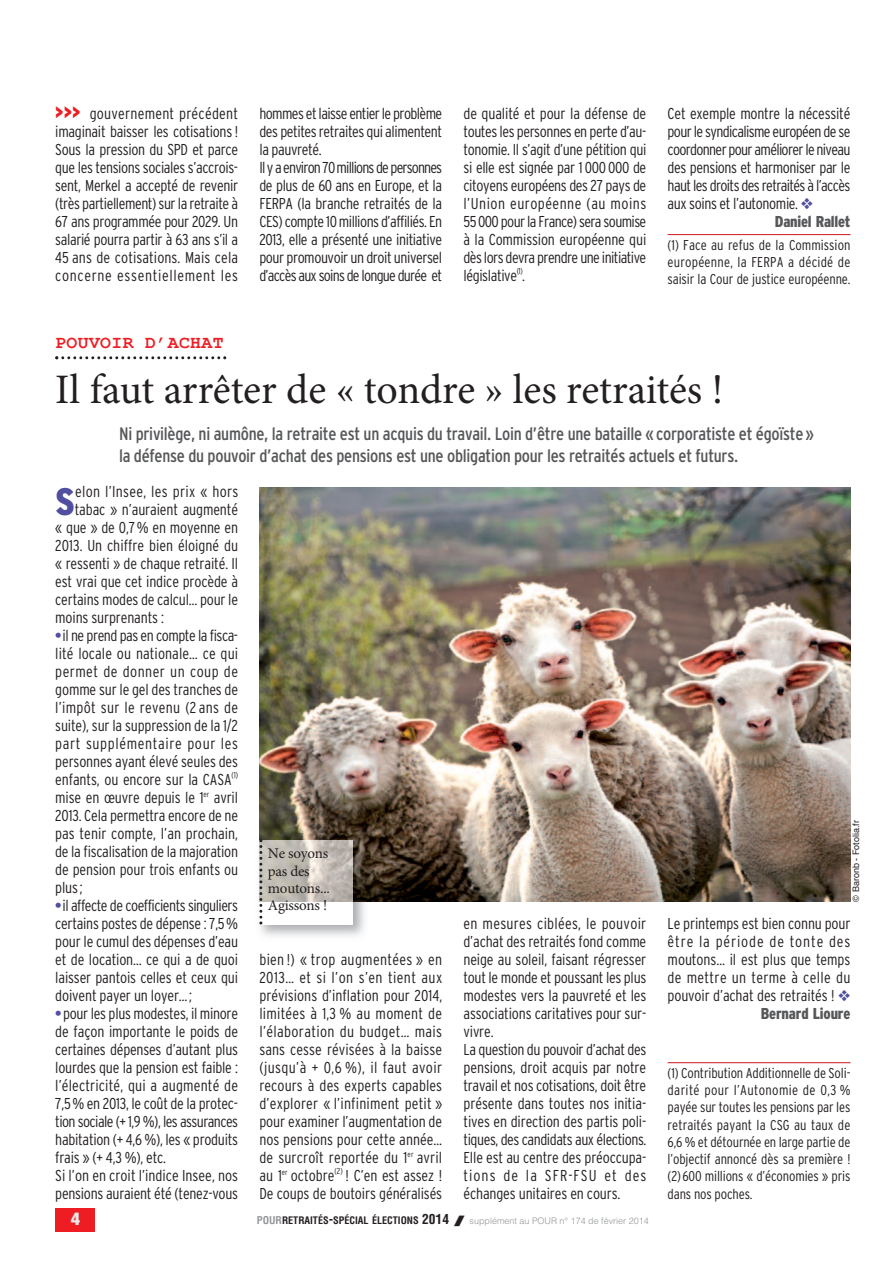
<style>
.page{position:relative;width:893px;height:1263px;background:#fff}
.page>*{position:absolute;margin:0;border:0;box-sizing:border-box;transform-origin:0 0}
.t1{font:42px "Minion Pro";color:#231f20}
.t2{font:900 condensed 38.25px "Interstate";color:#504fa1}
.t3{font:condensed 18px/22.5px "Interstate";letter-spacing:-.015em;color:#57585a}
.t4{font:700 18px "Courier New";letter-spacing:.025em;color:#ee1d23}
.t5{font:900 condensed 18px "Helvetica Neue";color:#e7e8e9}
.t6{font:900 16.5px "Interstate";color:#ee1d23}
.t7{font:300 condensed 15.75px/18px "Interstate";letter-spacing:-.01em;color:#231f20;text-align:justify}
.t8{font:300 condensed 15.75px "Interstate";letter-spacing:-.04em;color:#231f20}
.t9{font:300 condensed 15.75px "Interstate";letter-spacing:-.045em;color:#231f20}
.t10{font:300 condensed 15.75px "Interstate";letter-spacing:.015em;color:#231f20}
.t11{font:900 condensed 15.75px "Interstate";letter-spacing:-.015em;color:#57585a}
.t12{font:15px/17.2px "Minion Pro";letter-spacing:-.015em;color:#231f20}
.t13{font:300 condensed 14.25px/17.2px "Interstate";letter-spacing:-.01em;color:#231f20;text-align:justify}
.t14{font:700 condensed 10.2px "Helvetica";color:#231f20}
.t15{font:300 9px "Helvetica";color:#939598}
.t16{font:9px "Helvetica";color:#231f20}
.s1{color:#504fa1}
.s2{font-weight:700;color:#504fa1}
.s3{font-weight:900;color:#57585a}
.s4{font-size:10.5px;color:#939598}
.s5{font-size:13.5px}
</style>
<div class="page">
<hr style="left:668px;top:1062px;width:182px;height:1px;background:#cd151d">
<img style="left:259px;top:487px;width:591px;height:414px">
<svg style="left:55px;top:356px;width:171px;height:3px"></svg>
<img style="left:259px;top:834px;width:114px;height:102px">
<div style="left:259px;top:901px;width:94px;height:23px;background:#fff"></div>
<img style="left:262px;top:840px;width:91px;height:61px">
<svg style="left:259px;top:839px;width:3px;height:85px"></svg>
<hr style="left:668px;top:234px;width:182px;height:1px;background:#cd151d">
<div style="left:55px;top:1208px;width:40px;height:23px;background:#ee1d23"></div>
<p class="t6" style="left:55px;top:103px;width:27px">&gt;&gt;&gt;</p>
<p class="t7" style="left:55px;top:105px;width:184px;text-indent:34px">gouvernement précédent imaginait baisser les cotisations !<br>Sous la pression du SPD et parce que les tensions sociales s’accrois&shy;sent, Merkel a accepté de revenir (très partiellement) sur la retraite à 67 ans programmée pour 2029. Un salarié pourra partir à 63 ans s’il a 45 ans de cotisations. Mais cela concerne essentiellement les</p>
<p class="t7" style="left:259px;top:105px;width:184px;text-align:left">hommes et laisse entier le problème des petites retraites qui alimentent la pauvreté.<br>Ilyaenviron70millionsdepersonnes de plus de 60 ans en Europe, et la FERPA (la branche retraités de la CES) compte 10millions d’affiliés. En 2013, elle a présenté une initiative pour promouvoir un droit universel d’accès aux soins de longue durée et</p>
<p class="t7" style="left:463px;top:105px;width:184px">de qualité et pour la défense de toutes les personnes en perte d’au&shy;tonomie. Il s’agit d’une pétition qui si elle est signée par 1 000 000 de citoyens européens des 27 pays de l’Union européenne (au moins 55000 pour la France) sera soumise à la Commission européenne qui dès lors devra prendre une initiative législative<sup>(1)</sup>.</p>
<p class="t7" style="left:668px;top:105px;width:184px">Cet exemple montre la nécessité</p>
<p class="t8" style="left:668px;top:122px;width:184px">pour le syndicalisme européen de se</p>
<p class="t9" style="left:668px;top:140px;width:184px">coordonner pour améliorer le niveau</p>
<p class="t7" style="left:668px;top:159px;width:184px">des pensions et harmoniser par le</p>
<p class="t8" style="left:668px;top:176px;width:184px">haut les droits des retraités à l’accès</p>
<p class="t7" style="left:668px;top:195px;width:147px">aux soins et l’autonomie. <span class="s1">❖</span></p>
<p class="t11" style="left:775px;top:212px;width:77px">Daniel Rallet</p>
<p class="t13" style="left:668px;top:236px;width:184px">(1) Face au refus de la Commission européenne, la FERPA a décidé de saisir la Cour de justice européenne.</p>
<p class="t4" style="left:55px;top:333px;width:170px">POUVOIR D’ACHAT</p>
<h1 class="t1" style="left:55px;top:373px;width:670px">Il faut arrêter de « tondre » les retraités !</h1>
<p class="t3" style="left:119px;top:422px;width:696px">Ni privilège, ni aumône, la retraite est un acquis du travail. Loin d’être une bataille «corporatiste et égoïste» la défense du pouvoir d’achat des pensions est une obligation pour les retraités actuels et futurs.</p>
<h2 class="t2" style="left:55px;top:479px;width:21px">S</h2>
<p class="t10" style="left:75px;top:482px;width:165px">elon l’Insee, les prix « hors</p>
<p class="t7" style="left:75px;top:501px;width:165px">tabac » n’auraient augmenté</p>
<p class="t7" style="left:55px;top:519px;width:184px">« que » de 0,7% en moyenne en</p>
<p class="t7" style="left:55px;top:537px;width:184px">2013. Un chiffre bien éloigné du</p>
<p class="t7" style="left:55px;top:555px;width:184px">« ressenti » de chaque retraité. Il</p>
<p class="t7" style="left:55px;top:573px;width:184px">est vrai que cet indice procède à</p>
<p class="t7" style="left:55px;top:591px;width:184px">certains modes de calcul… pour le</p>
<p class="t7" style="left:55px;top:609px;width:110px">moins surprenants :</p>
<p class="t7" style="left:55px;top:627px;width:184px"><span class="s2">•</span>il ne prend pas en compte la fisca&shy;lité locale ou nationale… ce qui permet de donner un coup de gomme sur le gel des tranches de l’impôt sur le revenu (2 ans de suite), sur la suppression de la 1/2 part supplémentaire pour les personnes ayant élevé seules des enfants, ou encore sur la CASA<sup>(1) </sup>mise en œuvre depuis le 1<sup>er</sup> avril 2013. Cela permettra encore de ne pas tenir compte, l’an prochain, de la fiscalisation de la majoration de pension pour trois enfants ou plus;</p>
<p class="t7" style="left:55px;top:897px;width:184px"><span class="s2">•</span>il affecte de coefficients singuliers certains postes de dépense : 7,5% pour le cumul des dépenses d’eau et de location… ce qui a de quoi laisser pantois celles et ceux qui doivent payer un loyer…;</p>
<p class="t7" style="left:55px;top:1005px;width:184px;text-align:left"><span class="s2">•</span>pour les plus modestes, il minore de façon importante le poids de certaines dépenses d’autant plus lourdes que la pension est faible : l’électricité, qui a augmenté de 7,5% en 2013, le coût de la protec&shy;tion sociale (+ 1,9 %), les assurances habitation (+ 4,6 %), les « produits frais » (+ 4,3 %), etc.<br>Si l’on en croit l’indice Insee, nos pensions auraient été (tenez-vous</p>
<p class="t12" style="left:268px;top:846px;width:64px">Ne soyons pas des moutons...<br>Agissons !</p>
<p class="t7" style="left:259px;top:951px;width:184px">bien !) « trop augmentées » en 2013… et si l’on s’en tient aux prévisions d’inflation pour 2014, limitées à 1,3 % au moment de l’élaboration du budget… mais sans cesse révisées à la baisse (jusqu’à + 0,6 %), il faut avoir recours à des experts capables d’explorer « l’infiniment petit » pour examiner l’augmentation de nos pensions pour cette année… de surcroît reportée du 1<sup>er</sup> avril au 1<sup>er</sup> octobre<sup>(2)</sup> ! C’en est assez !<br>De coups de boutoirs généralisés</p>
<p class="t16" style="left:852px;top:901px;width:83px;rotate:-90deg">© Baronb - Fotolia.fr</p>
<p class="t7" style="left:463px;top:915px;width:184px;text-align:left">en mesures ciblées, le pouvoir d’achat des retraités fond comme neige au soleil, faisant régresser tout le monde et poussant les plus modestes vers la pauvreté et les associations caritatives pour sur&shy;vivre.<br>La question du pouvoir d’achat des pensions, droit acquis par notre travail et nos cotisations, doit être présente dans toutes nos initia&shy;tives en direction des partis poli&shy;tiques, des candidats aux élections.<br>Elle est au centre des préoccupa&shy;tions de la SFR-FSU et des échanges unitaires en cours.</p>
<p class="t7" style="left:668px;top:915px;width:184px;text-align:right">Le printemps est bien connu pour être la période de tonte des moutons… il est plus que temps de mettre un terme à celle du pouvoir d’achat des retraités ! <span class="s1">❖<br></span><span class="s3">Bernard Lioure</span></p>
<p class="t13" style="left:668px;top:1064px;width:184px">(1) Contribution Additionnelle de Soli&shy;darité pour l’Autonomie de 0,3 % payée sur toutes les pensions par les retraités payant la CSG au taux de 6,6 % et détournée en large partie de l’objectif annoncé dès sa première ! (2)600 millions « d’économies » pris dans nos poches.</p>
<p class="t5" style="left:71px;top:1208px;width:11px">4</p>
<p class="t14" style="left:257px;top:1214px;width:194px"><span class="s4">POUR</span>RETRAITÉS<span class="s5">-</span>SPÉCIAL ÉLECTIONS <span class="s5">2014</span></p>
<p class="t15" style="left:470px;top:1215px;width:181px">supplément au POUR n° 174 de février 2014</p>
</div>
